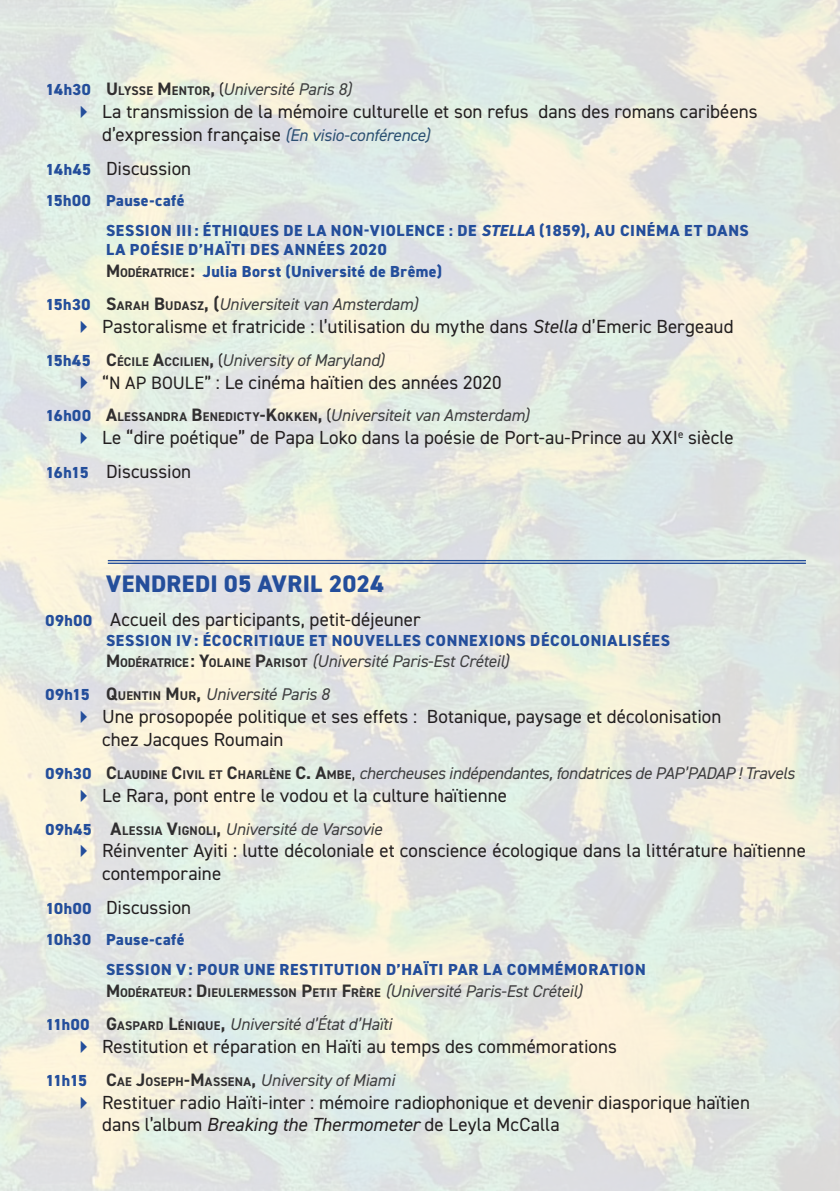
<style>
.page{position:relative;width:840px;height:1191px;background:#fff}
.page>*{position:absolute;margin:0;border:0;box-sizing:border-box;transform-origin:0 0}
.t1{font:800 24px "DIN2014";letter-spacing:.015em;color:#244e9b}
.t2{font:19px/22.8px "DIN2014";color:#231f20}
.t3{font:italic 17px "DIN2014";letter-spacing:-.015em;color:#3e3e3f}
.t4{font:800 16px/19.2px "DIN2014";letter-spacing:.04em;color:#244e9b}
.t5{font:700 12.6px "DIN2014";letter-spacing:.02em;color:#312f30}
.s1{font-weight:800;font-style:normal;font-size:16px;color:#244e9b}
.s2{font-weight:700;font-style:normal;font-size:18px;color:#312f30}
.s3{font-weight:700;font-style:normal;font-size:12.6px;color:#312f30}
.s4{font-style:normal;font-size:16px;color:#231f20}
.s5{font-style:italic;font-size:17px;color:#2c5072}
.s6{font-weight:800;font-size:16px;color:#244e9b}
.s7{font-style:italic}
.s8{font-weight:700;font-size:18px;color:#312f30}
.s9{font-weight:700;font-size:12.6px;color:#312f30}
.s10{font-size:18px}
.s11{font-weight:400;font-style:italic;font-size:17px;color:#3e3e3f}
</style>
<div class="page">
<img style="left:0;top:0;width:839px;height:1191px">
<hr style="left:108px;top:560px;width:697px;height:1px;background:#244e9b">
<hr style="left:108px;top:562px;width:697px;height:2px;background:#244e9b">
<svg style="left:81px;top:106px;width:6px;height:12px"></svg>
<svg style="left:81px;top:320px;width:6px;height:13px"></svg>
<svg style="left:81px;top:375px;width:6px;height:13px"></svg>
<svg style="left:81px;top:432px;width:6px;height:12px"></svg>
<svg style="left:81px;top:710px;width:6px;height:13px"></svg>
<svg style="left:81px;top:789px;width:6px;height:12px"></svg>
<svg style="left:81px;top:845px;width:6px;height:12px"></svg>
<svg style="left:81px;top:1040px;width:6px;height:12px"></svg>
<svg style="left:81px;top:1096px;width:6px;height:12px"></svg>
<p class="t3" style="left:45px;top:79px;width:307px"><span class="s1">14h30</span> <span class="s2">U</span> <span class="s3">LYSSE</span> <span class="s2">M</span><span class="s3">ENTOR</span><span class="s2">,</span> <span class="s4">(</span>Université Paris 8)</p>
<p class="t2" style="left:102px;top:100px;width:656px">La transmission de la mémoire culturelle et son refus dans des romans caribéens d’expression française <span class="s5">(En visio-conférence)</span></p>
<p class="t2" style="left:45px;top:157px;width:147px"><span class="s6">14h45</span> Discussion</p>
<p class="t4" style="left:45px;top:190px;width:140px">15h00 Pause-café</p>
<p class="t4" style="left:106px;top:221px;width:644px">SESSION III: ÉTHIQUES DE LA NON-VIOLENCE : DE <span class="s7">STELLA</span> (1859), AU CINÉMA ET DANS<br>LA POÉSIE D’HAÏTI DES ANNÉES 2020</p>
<p class="t4" style="left:106px;top:262px;width:337px"><span class="s8">M</span><span class="s9">ODÉRATRICE</span><span class="s8">:</span> Julia Borst (Université de Brême)</p>
<p class="t3" style="left:45px;top:293px;width:373px"><span class="s1">15h30</span> <span class="s2">S</span><span class="s3">ARAH</span> <span class="s2">B</span><span class="s3">UDASZ</span><span class="s2">, (</span>Universiteit van Amsterdam)</p>
<p class="t2" style="left:102px;top:314px;width:632px">Pastoralisme et fratricide : l’utilisation du mythe dans <span class="s7">Stella</span> d’Emeric Bergeaud</p>
<p class="t3" style="left:45px;top:349px;width:340px"><span class="s1">15h45</span> <span class="s2">C</span><span class="s3">ÉCILE</span> <span class="s2">A</span><span class="s3">CC ILIEN</span><span class="s2">,</span> <span class="s4">(</span>University of Maryland)</p>
<p class="t2" style="left:102px;top:370px;width:401px"><span class="s10">“N AP BOULE”</span> : Le cinéma haïtien des années 2020</p>
<p class="t3" style="left:45px;top:405px;width:485px"><span class="s1">16h00</span> <span class="s2">A</span><span class="s3">LESSANDRA</span> <span class="s2">B</span><span class="s3">ENEDICTY</span><span class="s2">-K</span><span class="s3">OKKEN</span><span class="s2">,</span> <span class="s4">(</span>Universiteit van Amsterdam)</p>
<p class="t2" style="left:102px;top:426px;width:632px">Le “dire poétique” de Papa Loko dans la poésie de Port-au-Prince au XXI<sup>e</sup> siècle</p>
<p class="t2" style="left:45px;top:460px;width:147px"><span class="s6">16h15</span> Discussion</p>
<p class="t1" style="left:106px;top:568px;width:279px">VENDREDI 05 AVRIL 2024</p>
<p class="t2" style="left:45px;top:608px;width:376px"><span class="s6">09h00</span> Accueil des participants, petit-déjeuner</p>
<p class="t4" style="left:106px;top:630px;width:565px">SESSION IV: ÉCOCRITIQUE ET NOUVELLES CONNEXIONS DÉCOLONIALISÉES</p>
<p class="t3" style="left:106px;top:651px;width:404px"><span class="s2">M</span><span class="s3">ODÉRATRICE</span><span class="s2">: Y</span><span class="s3">OLAINE</span> <span class="s2">P</span><span class="s3">ARISOT</span> (Université Paris-Est Créteil)</p>
<p class="t3" style="left:45px;top:683px;width:285px"><span class="s1">09h15</span> <span class="s2">Q</span><span class="s3">UENTIN</span> <span class="s2">M</span><span class="s3">UR</span><span class="s2">,</span> Université Paris 8</p>
<p class="t2" style="left:102px;top:704px;width:620px">Une prosopopée politique et ses effets : Botanique, paysage et décolonisation chez Jacques Roumain</p>
<p class="t3" style="left:45px;top:762px;width:750px"><span class="s1">09h30</span> <span class="s2">C</span><span class="s3">LAUDINE</span> <span class="s2">C</span><span class="s3">IVIL ET</span> <span class="s2">C</span><span class="s3">HARLÈNE</span> <span class="s2">C. A</span><span class="s3">MB E</span><span class="s4">,</span> chercheuses indépendantes, fondatrices de PAP’PADAP ! Travels</p>
<p class="t2" style="left:102px;top:783px;width:406px">Le Rara, pont entre le vodou et la culture haïtienne</p>
<p class="t3" style="left:45px;top:818px;width:338px"><span class="s1">09h45</span> <span class="s2">A</span><span class="s3">LESSIA</span> <span class="s2">V</span><span class="s3">IGNOLI</span><span class="s2">,</span> Université de Varsovie</p>
<p class="t2" style="left:102px;top:839px;width:705px">Réinventer Ayiti : lutte décoloniale et conscience écologique dans la littérature haïtienne contemporaine</p>
<p class="t2" style="left:45px;top:896px;width:147px"><span class="s6">10h00</span> Discussion</p>
<p class="t4" style="left:45px;top:929px;width:140px">10h30 Pause-café</p>
<p class="t4" style="left:106px;top:960px;width:541px">SESSION V: POUR UNE RESTITUTION D’HAÏTI PAR LA COMMÉMORATION</p>
<p class="t5" style="left:106px;top:984px;width:477px"><span class="s10">M</span>ODÉRATEUR<span class="s10">: D</span>IEULERM ESSON <span class="s10">P</span>ETIT <span class="s10">F</span>RÈRE <span class="s11">(Université Paris-Est Créteil)</span></p>
<p class="t3" style="left:45px;top:1013px;width:348px"><span class="s1">11h00</span> <span class="s2">G</span><span class="s3">ASPARD</span> <span class="s2">L</span><span class="s3">ÉNIQUE</span><span class="s2">,</span> Université d’État d’Haïti</p>
<p class="t2" style="left:102px;top:1034px;width:516px">Restitution et réparation en Haïti au temps des commémorations</p>
<p class="t3" style="left:45px;top:1069px;width:350px"><span class="s1">11h15</span> <span class="s2">C</span><span class="s3">AE</span> <span class="s2">J</span><span class="s3">OSEPH</span><span class="s2">-M</span><span class="s3">ASSENA</span><span class="s2">,</span> University of Miami</p>
<p class="t2" style="left:102px;top:1090px;width:649px">Restituer radio Haïti-inter : mémoire radiophonique et devenir diasporique haïtien dans l’album <span class="s7">Breaking the Thermometer</span> de Leyla McCalla</p>
</div>
